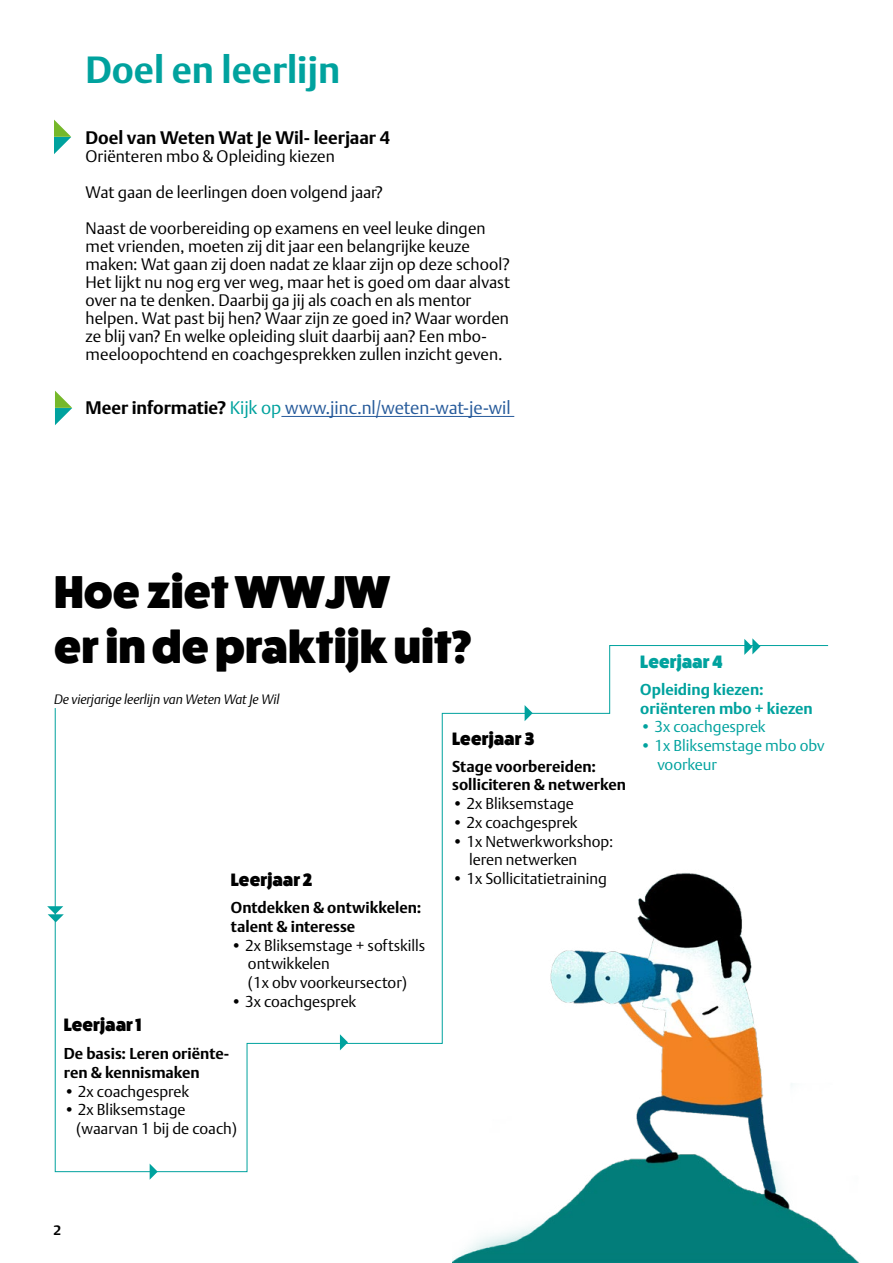
<style>
.page{position:relative;width:893px;height:1263px;background:#fff}
.page>*{position:absolute;margin:0;border:0;box-sizing:border-box;transform-origin:0 0}
.t1{font:46.2px/55.5px "Fat Frank";color:#000}
.t2{font:700 37.5px "DTL Argo T";color:#00a29e}
.t3{font:300 18px "DTL Argo T";letter-spacing:-.005em;color:#275b9b}
.t4{font:700 18px "DTL Argo T";letter-spacing:-.005em;color:#000}
.t5{font:18px "Fat Frank";color:#000}
.t6{font:18px "Fat Frank";color:#00a29e}
.t7{font:300 16.5px/18px "DTL Argo T";letter-spacing:-.005em;color:#000}
.t8{font:300 15.6px/18.8px "DTL Argo T";color:#000}
.t9{font:700 15.6px/18.8px "DTL Argo T";color:#000}
.t10{font:300 15.6px/18.8px "DTL Argo T";color:#00a29e}
.t11{font:700 15.6px/18.8px "DTL Argo T";color:#00a29e}
.t12{font:italic 300 13.5px "DTL Argo T";letter-spacing:-.005em;color:#000}
.t13{font:700 13.5px "DTL Argo T";color:#000}
.s1{font-weight:700;color:#000}
.s2{color:#00a29e}
</style>
<div class="page">
<hr style="left:281px;top:416px;width:233px;height:1px;background:#275b9b">
<img style="left:452px;top:1172px;width:407px;height:90px">
<svg style="left:47px;top:906px;width:8px;height:16px"></svg>
<svg style="left:55px;top:645px;width:774px;height:527px"></svg>
<svg style="left:150px;top:1163px;width:8px;height:17px"></svg>
<svg style="left:340px;top:1034px;width:8px;height:16px"></svg>
<svg style="left:525px;top:705px;width:8px;height:16px"></svg>
<svg style="left:744px;top:638px;width:16px;height:17px"></svg>
<svg style="left:54px;top:120px;width:17px;height:34px"></svg>
<svg style="left:55px;top:391px;width:17px;height:34px"></svg>
<h2 class="t2" style="left:86px;top:47px;width:256px">Doel en leerlijn</h2>
<p class="t4" style="left:86px;top:127px;width:306px">Doel van Weten Wat Je Wil- leerjaar 4</p>
<p class="t7" style="left:86px;top:138px;width:402px;line-height:36px">Oriënteren mbo &amp; Opleiding kiezen<br>Wat gaan de leerlingen doen volgend jaar?<br>Naast de voorbereiding op examens en veel leuke dingen</p>
<p class="t7" style="left:86px;top:237px;width:426px">met vrienden, moeten zij dit jaar een belangrijke keuze maken: Wat gaan zij doen nadat ze klaar zijn op deze school?<br>Het lijkt nu nog erg ver weg, maar het is goed om daar alvast over na te denken. Daarbij ga jij als coach en als mentor helpen. Wat past bij hen? Waar zijn ze goed in? Waar worden ze blij van? En welke opleiding sluit daarbij aan? Een mbo&shy;meeloopochtend en coachgesprekken zullen inzicht geven.</p>
<p class="t3" style="left:86px;top:397px;width:427px"><span class="s1">Meer informatie?</span> <span class="s2">Kijk op</span> www.jinc.nl/weten-wat-je-wil</p>
<h1 class="t1" style="left:54px;top:563px;width:419px">Hoe ziet WWJW<br>er in de praktijk uit?</h1>
<p class="t12" style="left:54px;top:691px;width:227px">De vierjarige leerlijn van Weten Wat Je Wil</p>
<p class="t5" style="left:231px;top:869px;width:83px">Leerjaar 2</p>
<p class="t9" style="left:231px;top:898px;width:192px">Ontdekken &amp; ontwikkelen: talent &amp; interesse</p>
<p class="t8" style="left:248px;top:935px;width:179px;text-indent:-17px">• 2x Bliksemstage + softskills ontwikkelen<br>(1x obv voorkeursector)</p>
<p class="t8" style="left:231px;top:992px;width:127px">• 3x coachgesprek</p>
<p class="t5" style="left:64px;top:1013px;width:79px">Leerjaar 1</p>
<p class="t9" style="left:64px;top:1044px;width:167px">De basis: Leren oriënte&shy;ren &amp; kennismaken</p>
<p class="t8" style="left:64px;top:1081px;width:127px">• 2x coachgesprek</p>
<p class="t8" style="left:76px;top:1100px;width:162px;text-indent:-12px">• 2x Bliksemstage (waarvan 1 bij de coach)</p>
<p class="t5" style="left:452px;top:728px;width:84px">Leerjaar 3</p>
<p class="t9" style="left:452px;top:757px;width:175px">Stage voorbereiden: solliciteren &amp; netwerken</p>
<p class="t8" style="left:452px;top:794px;width:123px">• 2x Bliksemstage</p>
<p class="t8" style="left:452px;top:813px;width:127px">• 2x coachgesprek</p>
<p class="t8" style="left:469px;top:832px;width:145px;text-indent:-17px">• 1x Netwerkworkshop: leren netwerken</p>
<p class="t8" style="left:452px;top:869px;width:156px">• 1x Sollicitatietraining</p>
<p class="t6" style="left:640px;top:651px;width:84px">Leerjaar 4</p>
<p class="t11" style="left:640px;top:680px;width:174px">Opleiding kiezen: oriënteren mbo + kiezen</p>
<p class="t10" style="left:640px;top:717px;width:127px">• 3x coachgesprek</p>
<p class="t10" style="left:657px;top:736px;width:169px;text-indent:-17px">• 1x Bliksemstage mbo obv voorkeur</p>
<p class="t13" style="left:54px;top:1222px;width:9px">2</p>
</div>
